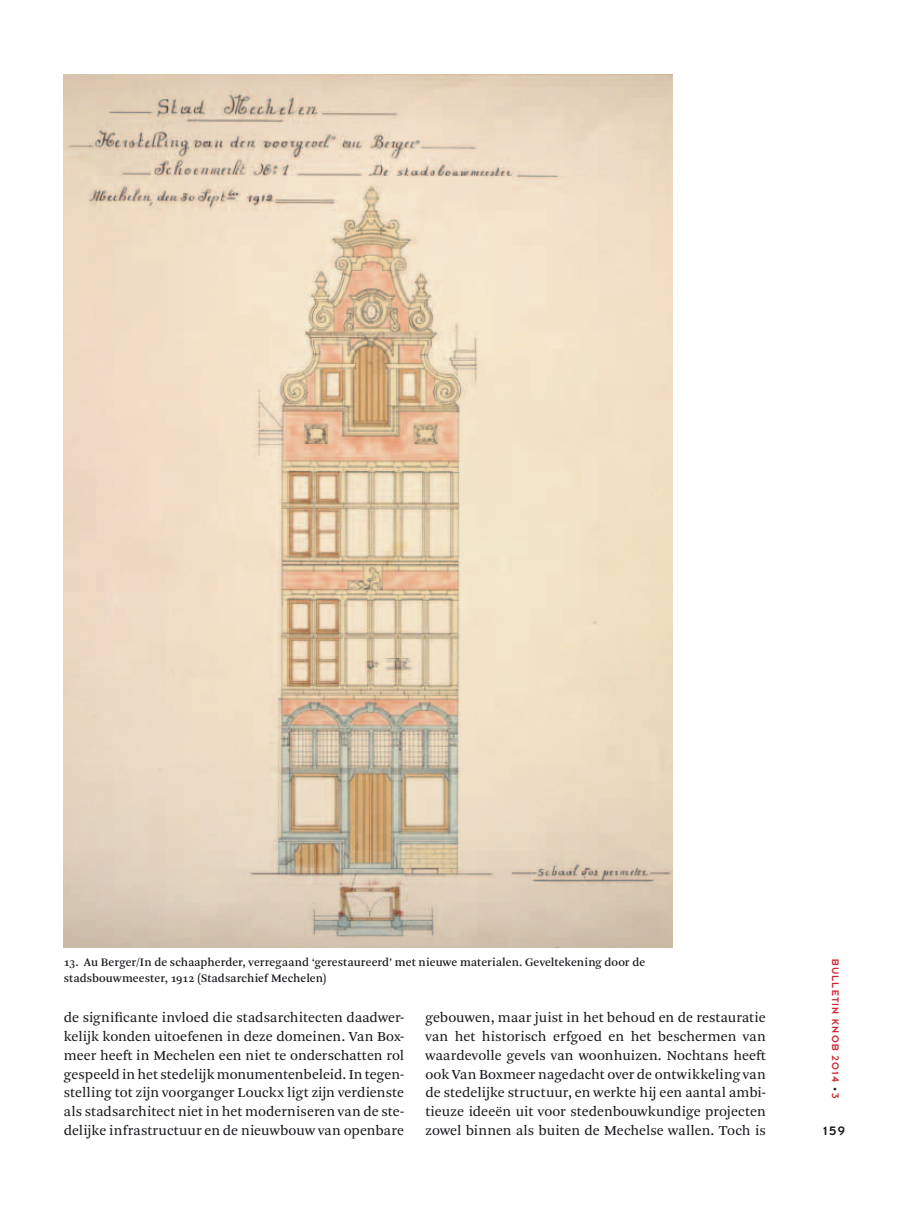
<style>
.page{position:relative;width:902px;height:1212px;background:#fff}
.page>*{position:absolute;margin:0;border:0;box-sizing:border-box;transform-origin:0 0}
.t1{font:14.4px/18.8px "Arnhem Pro Blond";letter-spacing:.005em;color:#1a171c;text-align:justify}
.t2{font:13.5px "Dessau Pro";color:#1a171c}
.t3{font:12px/15.8px "Arnhem Pro";letter-spacing:.005em;color:#1a171c}
.t4{font:10.5px "Dessau Pro";letter-spacing:.11em;color:#ce252f}
.s1{font-size:8.25px;color:#1a171c}
</style>
<div class="page">
<img style="left:64px;top:74px;width:608px;height:873px">
<p class="t3" style="left:64px;top:954px;width:583px">13. Au Berger/In de schaapherder, verregaand ‘gerestaureerd’ met nieuwe materialen. Geveltekening door de stadsbouwmeester, 1912 (Stadsarchief Mechelen)</p>
<p class="t4" style="left:840px;top:959px;width:141px;rotate:90deg">bulletin knob 2014 <span class="s1">•</span> 3</p>
<p class="t2" style="left:822px;top:1123px;width:24px">159</p>
<p class="t1" style="left:64px;top:1008px;width:342px">de significante invloed die stadsarchitecten daadwer&shy;kelijk konden uitoefenen in deze domeinen. Van Box&shy;meer heeft in Mechelen een niet te onderschatten rol gespeeld in het stedelijk monumentenbeleid. In tegen&shy;stelling tot zijn voorganger Louckx ligt zijn verdienste als stadsarchitect niet in het moderniseren van de ste&shy;delijke infrastructuur en de nieuwbouw van openbare</p>
<p class="t1" style="left:425px;top:1008px;width:342px">gebouwen, maar juist in het behoud en de restauratie van het historisch erfgoed en het beschermen van waardevolle gevels van woonhuizen. Nochtans heeft ook Van Boxmeer nagedacht over de ontwikkeling van de stedelijke structuur, en werkte hij een aantal ambi&shy;tieuze ideeën uit voor stedenbouwkundige projecten zowel binnen als buiten de Mechelse wallen. Toch is</p>
</div>
